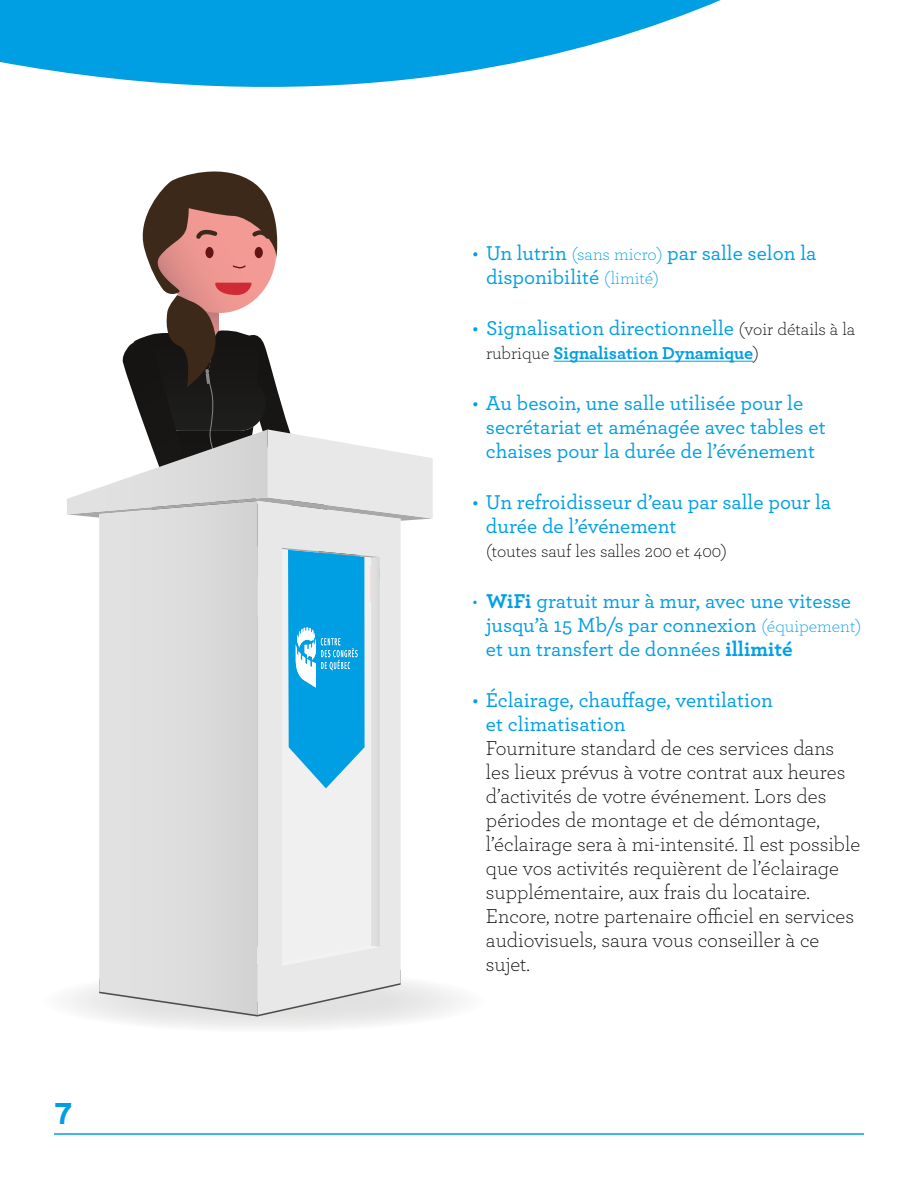
<style>
.page{position:relative;width:918px;height:1188px;background:#fff}
.page>*{position:absolute;margin:0;border:0;box-sizing:border-box;transform-origin:0 0}
.t1{font:700 30px "Interstate";color:#009fe3}
.t2{font:500 21px/24px "Archer";color:#009fe3}
.t3{font:300 21px/24px "Archer";color:#000}
.t4{font:700 18px "Archer";color:#009fe3}
.t5{font:300 18px "Archer";color:#000}
.s1{font-weight:300;font-size:18px}
.s2{font-weight:300;font-size:18px;color:#000}
.s3{font-weight:300;color:#000}
.s4{font-weight:300}
.s5{font-weight:700}
</style>
<div class="page">
<hr style="left:54px;top:1133px;width:810px;height:2px;background:#009fe3">
<hr style="left:554px;top:361px;width:199px;height:1px;background:#009fe3">
<div style="left:40px;top:970px;width:446px;height:63px;background:linear-gradient(to right,#f5f5f5,#f4f4f3);border-radius:50%"></div>
<svg style="left:0;top:0;width:721px;height:87px;fill:#009fe3"></svg>
<svg style="left:67px;top:171px;width:366px;height:846px"></svg>
<h1 class="t1" style="left:54px;top:1097px;width:20px">7</h1>
<p class="t2" style="left:486px;top:240px;width:332px;text-indent:-14px">• Un lutrin <span class="s1">(sans micro)</span> par salle selon la disponibilité <span class="s1">(limité)</span></p>
<p class="t2" style="left:472px;top:315px;width:384px">• Signalisation directionnelle <span class="s2">(voir détails à la</span></p>
<p class="t4" style="left:486px;top:339px;width:275px"><span class="s3">rubrique</span> Signalisation Dynamique<span class="s3">)</span></p>
<p class="t2" style="left:486px;top:390px;width:341px;text-indent:-14px">• Au besoin, une salle utilisée pour le secrétariat et aménagée avec tables et chaises pour la durée de l’événement</p>
<p class="t2" style="left:486px;top:489px;width:347px;text-indent:-14px">• Un refroidisseur d’eau par salle pour la durée de l’événement</p>
<p class="t5" style="left:486px;top:540px;width:242px">(toutes sauf les salles 200 et 400)</p>
<p class="t2" style="left:486px;top:588px;width:377px;text-indent:-13px"><span class="s4">•</span> <span class="s5">WiFi</span> gratuit mur à mur, avec une vitesse jusqu’à 15 Mb/s par connexion <span class="s1">(équipement) </span>et un transfert de données <span class="s5">illimité</span></p>
<p class="t2" style="left:486px;top:687px;width:289px;text-indent:-14px">• Éclairage, chauffage, ventilation et climatisation</p>
<p class="t3" style="left:486px;top:736px;width:376px">Fourniture standard de ces services dans les lieux prévus à votre contrat aux heures d’activités de votre événement. Lors des périodes de montage et de démontage, l’éclairage sera à mi-intensité. Il est possible que vos activités requièrent de l’éclairage supplémentaire, aux frais du locataire.<br>Encore, notre partenaire officiel en services audiovisuels, saura vous conseiller à ce sujet.</p>
</div>
